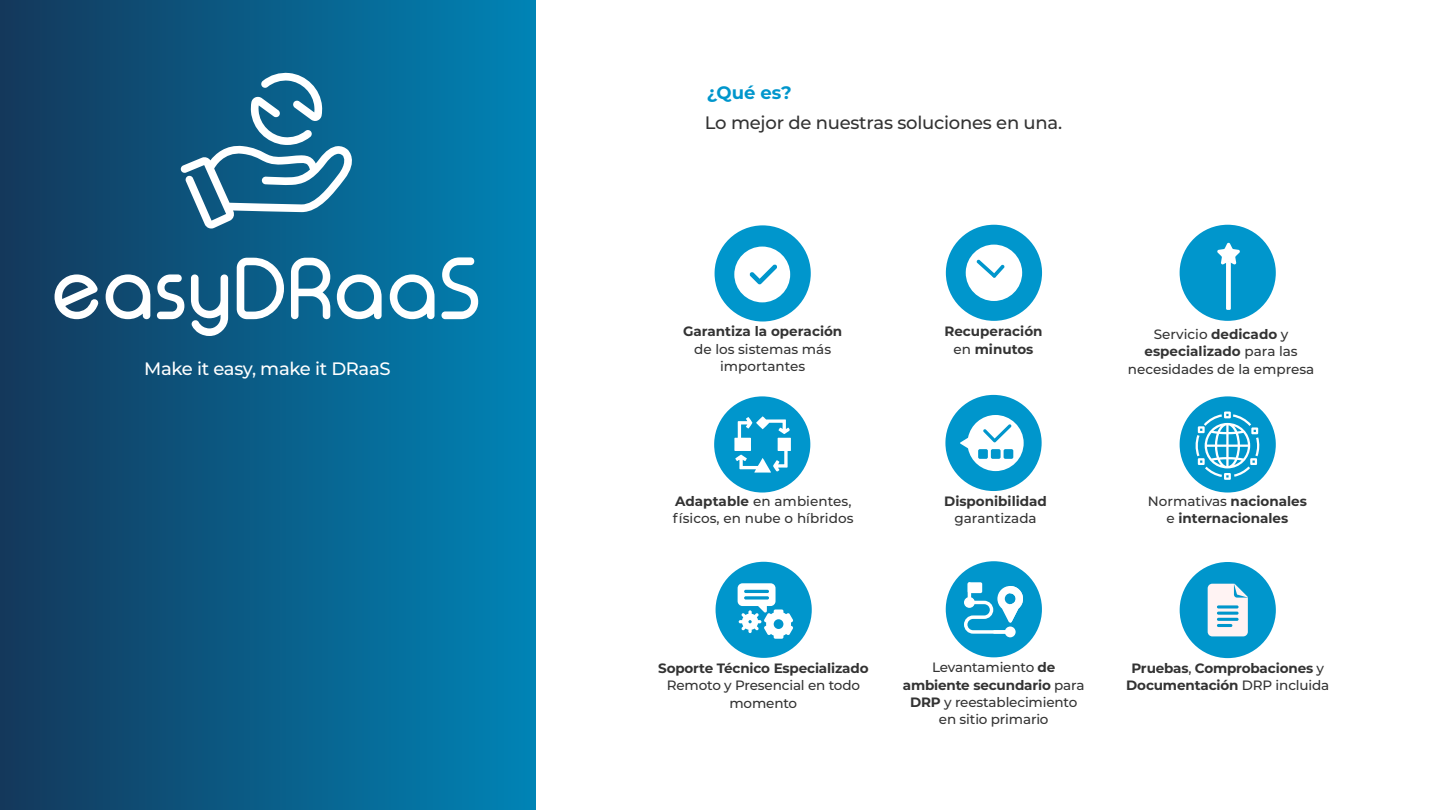
<style>
.page{position:relative;width:1441px;height:810px;background:#fff}
.page>*{position:absolute;margin:0;border:0;box-sizing:border-box;transform-origin:0 0}
.t1{font:500 18px "Montserrat";letter-spacing:-.015em;color:#333}
.t2{font:500 18px "Montserrat";letter-spacing:-.02em;color:#fff}
.t3{font:700 18px "Montserrat";color:#0096cc}
.t4{font:500 13.5px/17.4px "Montserrat";color:#333;text-align:center}
.t5{font:700 13.5px/17.4px "Montserrat";letter-spacing:-.005em;color:#333;text-align:center}
.s1{font-weight:700}
.s2{font-weight:500}
</style>
<div class="page">
<svg style="left:945px;top:225px;width:96px;height:96px"></svg>
<div style="left:0;top:0;width:535px;height:810px;background:linear-gradient(to right,#14385b,#0084b6)"></div>
<svg style="left:54px;top:274px;width:44px;height:45px"></svg>
<svg style="left:106px;top:274px;width:44px;height:45px"></svg>
<svg style="left:157px;top:274px;width:27px;height:45px"></svg>
<svg style="left:191px;top:274px;width:37px;height:62px"></svg>
<svg style="left:237px;top:258px;width:47px;height:61px"></svg>
<svg style="left:291px;top:258px;width:39px;height:61px"></svg>
<svg style="left:337px;top:274px;width:44px;height:45px"></svg>
<svg style="left:390px;top:274px;width:44px;height:45px"></svg>
<svg style="left:441px;top:257px;width:37px;height:62px"></svg>
<svg style="left:180px;top:72px;width:178px;height:157px"></svg>
<svg style="left:714px;top:396px;width:96px;height:97px"></svg>
<svg style="left:945px;top:561px;width:96px;height:96px"></svg>
<svg style="left:1179px;top:396px;width:96px;height:97px"></svg>
<svg style="left:945px;top:395px;width:96px;height:96px"></svg>
<svg style="left:715px;top:562px;width:96px;height:96px"></svg>
<svg style="left:714px;top:225px;width:96px;height:97px"></svg>
<svg style="left:1179px;top:562px;width:96px;height:96px"></svg>
<svg style="left:1179px;top:225px;width:96px;height:96px"></svg>
<h1 class="t2" style="left:144px;top:356px;width:248px">Make it easy, make it DRaaS</h1>
<h1 class="t3" style="left:706px;top:80px;width:86px">¿Qué es?</h1>
<h1 class="t1" style="left:704px;top:110px;width:358px">Lo mejor de nuestras soluciones en una.</h1>
<p class="t5" style="left:683px;top:322px;width:161px">Garantiza la operación</p>
<p class="t4" style="left:694px;top:340px;width:138px">de los sistemas más importantes</p>
<p class="t4" style="left:673px;top:492px;width:182px;text-align:left"><span class="s1">Adaptable</span> en ambientes, físicos, en nube o híbridos</p>
<p class="t5" style="left:944px;top:322px;width:100px">Recuperación <span class="s2">en</span> minutos</p>
<p class="t5" style="left:944px;top:492px;width:104px">Disponibilidad</p>
<p class="t4" style="left:954px;top:509px;width:84px">garantizada</p>
<p class="t4" style="left:1127px;top:325px;width:188px">Servicio <span class="s1">dedicado</span> y <span class="s1">especializado</span> para las necesidades de la empresa</p>
<p class="t5" style="left:1147px;top:491px;width:160px"><span class="s2">Normativas</span> nacionales <span class="s2">e</span> internacionales</p>
<p class="t5" style="left:658px;top:659px;width:212px">Soporte Técnico Especializado</p>
<p class="t4" style="left:666px;top:676px;width:195px">Remoto y Presencial en todo momento</p>
<p class="t4" style="left:902px;top:658px;width:183px">Levantamiento <span class="s1">de ambiente secundario</span> para<br><span class="s1">DRP</span> y reestablecimiento en sitio primario</p>
<p class="t5" style="left:1125px;top:659px;width:204px">Pruebas<span class="s2">,</span> Comprobaciones <span class="s2">y<br></span>Documentación <span class="s2">DRP incluida</span></p>
</div>
